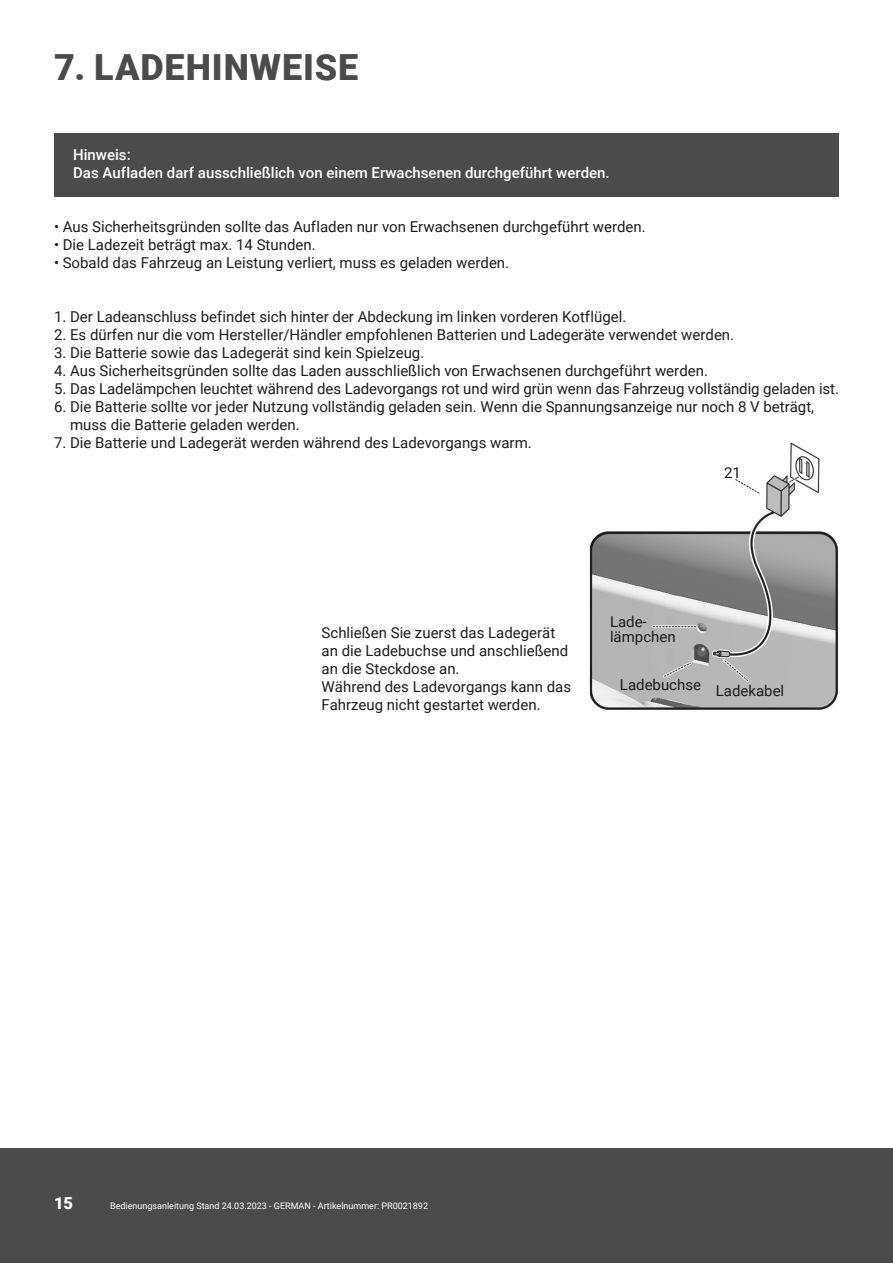
<style>
.page{position:relative;width:893px;height:1263px;background:#fff}
.page>*{position:absolute;margin:0;border:0;box-sizing:border-box;transform-origin:0 0}
.Große_Headline{font:900 36px "Roboto";letter-spacing:.025em;color:#4b4b4a}
.t1{font:900 16.5px "Roboto";color:#fff}
.Fließtext{font:15px/18px "Roboto";color:#1d1d1b}
.Auszeichnungen_weiß{font:500 15px "Roboto";color:#fff}
.t2{font:9px "Roboto";color:#fff}
</style>
<div class="page">
<div style="left:0;top:1148px;width:893px;height:115px;background:#4b4b4a"></div>
<img style="left:589px;top:442px;width:249px;height:268px">
<div style="left:54px;top:134px;width:785px;height:63px;background:#4b4b4a"></div>
<p class="Große_Headline" style="left:54px;top:42px;width:306px">7. LADEHINWEISE</p>
<p class="Auszeichnungen_weiß" style="left:73px;top:144px;width:59px">Hinweis:</p>
<p class="Auszeichnungen_weiß" style="left:73px;top:162px;width:538px">Das Aufladen darf ausschließlich von einem Erwachsenen durchgeführt werden.</p>
<p class="Fließtext" style="left:54px;top:217px;width:593px">• Aus Sicherheitsgründen sollte das Aufladen nur von Erwachsenen durchgeführt werden.</p>
<p class="Fließtext" style="left:54px;top:235px;width:263px">• Die Ladezeit beträgt max. 14 Stunden.</p>
<p class="Fließtext" style="left:54px;top:253px;width:457px">• Sobald das Fahrzeug an Leistung verliert, muss es geladen werden.</p>
<p class="Fließtext" style="left:54px;top:307px;width:574px">1. Der Ladeanschluss befindet sich hinter der Abdeckung im linken vorderen Kotflügel.</p>
<p class="Fließtext" style="left:54px;top:325px;width:682px">2. Es dürfen nur die vom Hersteller/Händler empfohlenen Batterien und Ladegeräte verwendet werden.</p>
<p class="Fließtext" style="left:54px;top:343px;width:372px">3. Die Batterie sowie das Ladegerät sind kein Spielzeug.</p>
<p class="Fließtext" style="left:54px;top:361px;width:655px">4. Aus Sicherheitsgründen sollte das Laden ausschließlich von Erwachsenen durchgeführt werden.</p>
<p class="Fließtext" style="left:54px;top:379px;width:786px">5. Das Ladelämpchen leuchtet während des Ladevorgangs rot und wird grün wenn das Fahrzeug vollständig geladen ist.</p>
<p class="Fließtext" style="left:70px;top:397px;width:746px;text-indent:-16px">6. Die Batterie sollte vor jeder Nutzung vollständig geladen sein. Wenn die Spannungsanzeige nur noch 8 V beträgt, muss die Batterie geladen werden.</p>
<p class="Fließtext" style="left:54px;top:433px;width:479px">7. Die Batterie und Ladegerät werden während des Ladevorgangs warm.</p>
<p class="Fließtext" style="left:724px;top:463px;width:18px">21</p>
<p class="Fließtext" style="left:322px;top:623px;width:251px">Schließen Sie zuerst das Ladegerät an die Ladebuchse und anschließend an die Steckdose an.<br>Während des Ladevorgangs kann das<br>Fahrzeug nicht gestartet werden.</p>
<p class="Fließtext" style="left:610px;top:614px;width:67px;line-height:15px">Lade&shy;lämpchen</p>
<p class="Fließtext" style="left:620px;top:675px;width:83px">Ladebuchse</p>
<p class="Fließtext" style="left:716px;top:681px;width:70px">Ladekabel</p>
<p class="t1" style="left:54px;top:1192px;width:21px">15</p>
<p class="t2" style="left:110px;top:1200px;width:319px">Bedienungsanleitung Stand 24.03.2023 - GERMAN - Artikelnummer: PR0021892</p>
</div>
